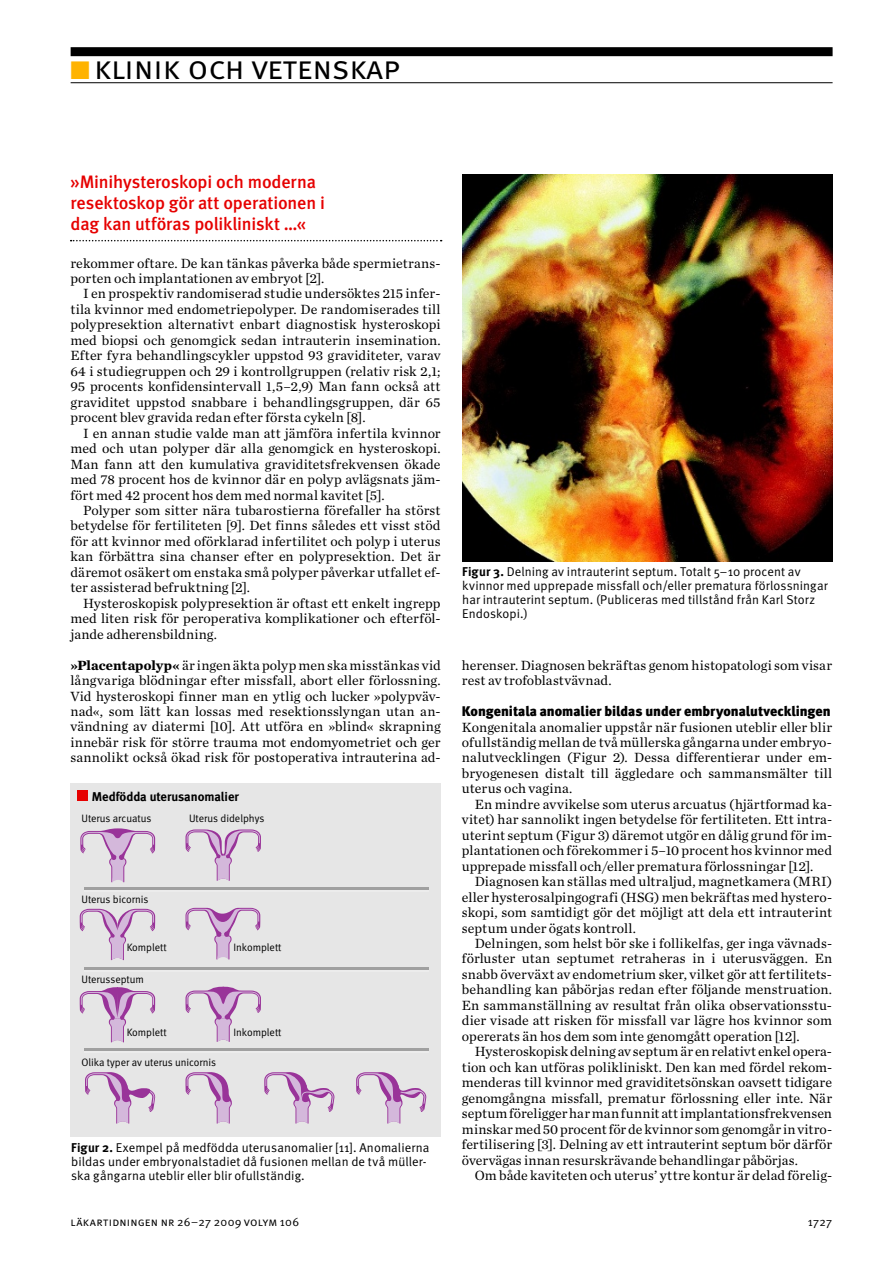
<style>
.page{position:relative;width:894px;height:1263px;background:#fff}
.page>*{position:absolute;margin:0;border:0;box-sizing:border-box;transform-origin:0 0}
.t1{font:33px "Meta LT Normal Small Caps";color:#000}
.t2{font:18px/21px "Meta LT Medium";letter-spacing:-.01em;color:#e60000}
.t3{font:13.95px/15.5px "Chronicle LT Text";letter-spacing:.01em;color:#000;text-align:justify}
.t4{font:13.95px "Meta LT Black";color:#000}
.t5{font:12.75px/14.2px "Meta LT Normal";letter-spacing:.01em;color:#000}
.t6{font:12.75px "Meta LT Bold Tabular";color:#000}
.t7{font:12px "Meta LT Normal Small Caps";letter-spacing:.02em;color:#000}
.t8{font:10.8px "Meta LT Normal Tabular";color:#000}
.s1{color:#ffb300}
.s2{font-weight:700}
.s3{font-family:"Meta LT Bold"}
</style>
<div class="page">
<div style="left:71px;top:47px;width:761px;height:9px;background:#000"></div>
<hr style="left:71px;top:82px;width:761px;height:1px;background:#000">
<div style="left:71px;top:783px;width:370px;height:353px;background:#e6e6e6"></div>
<svg style="left:185px;top:829px;width:76px;height:51px"></svg>
<svg style="left:80px;top:908px;width:75px;height:52px"></svg>
<svg style="left:80px;top:987px;width:75px;height:55px"></svg>
<svg style="left:85px;top:1072px;width:70px;height:51px"></svg>
<svg style="left:185px;top:1072px;width:47px;height:51px"></svg>
<svg style="left:264px;top:1072px;width:70px;height:51px"></svg>
<svg style="left:356px;top:1072px;width:70px;height:51px"></svg>
<svg style="left:80px;top:828px;width:75px;height:54px"></svg>
<div style="left:77px;top:790px;width:11px;height:10px;background:#e60000"></div>
<svg style="left:185px;top:907px;width:75px;height:52px"></svg>
<svg style="left:185px;top:986px;width:76px;height:55px"></svg>
<hr style="left:84px;top:889px;width:344px;height:2px;background:#ececec">
<hr style="left:84px;top:887px;width:344px;height:2px;background:#a0a0a0">
<hr style="left:84px;top:969px;width:344px;height:3px;background:#ececec">
<hr style="left:84px;top:967px;width:344px;height:2px;background:#a0a0a0">
<hr style="left:84px;top:1050px;width:344px;height:2px;background:#ececec">
<hr style="left:84px;top:1048px;width:344px;height:2px;background:#a0a0a0">
<img style="left:462px;top:175px;width:369px;height:386px">
<svg style="left:71px;top:240px;width:370px;height:1px"></svg>
<h1 class="t1" style="left:71px;top:48px;width:330px"><span class="s1">■</span> klinik och vetenskap</h1>
<p class="t2" style="left:71px;top:171px;width:256px">»Minihysteroskopi och moderna resektoskop gör att operationen i dag kan utföras polikliniskt …«</p>
<p class="t3" style="left:70px;top:255px;width:371px">rekommer oftare. De kan tänkas påverka både spermietrans&shy;porten och implantationen av embryot [2].</p>
<p class="t3" style="left:70px;top:286px;width:371px;text-indent:13px">I en prospektiv randomiserad studie undersöktes 215 infer&shy;tila kvinnor med endometriepolyper. De randomiserades till polypresektion alternativt enbart diagnostisk hysteroskopi med biopsi och genomgick sedan intrauterin insemination.<br>Efter fyra behandlingscykler uppstod 93 graviditeter, varav 64 i studiegruppen och 29 i kontrollgruppen (relativ risk 2,1; 95 procents konfidensintervall 1,5–2,9) Man fann också att graviditet uppstod snabbare i behandlingsgruppen, där 65 procent blev gravida redan efter första cykeln [8].</p>
<p class="t3" style="left:70px;top:425px;width:371px;text-indent:13px">I en annan studie valde man att jämföra infertila kvinnor med och utan polyper där alla genomgick en hysteroskopi.<br>Man fann att den kumulativa graviditetsfrekvensen ökade med 78 procent hos de kvinnor där en polyp avlägsnats jäm&shy;fört med 42 procent hos dem med normal kavitet [5].</p>
<p class="t3" style="left:70px;top:502px;width:371px;text-indent:13px">Polyper som sitter nära tubarostierna förefaller ha störst betydelse för fertiliteten [9]. Det finns således ett visst stöd för att kvinnor med oförklarad infertilitet och polyp i uterus kan förbättra sina chanser efter en polypresektion. Det är där emot osäkert om enstaka små polyper påverkar utfallet ef&shy;ter assisterad befruktning [2].</p>
<p class="t3" style="left:70px;top:595px;width:371px;text-indent:13px">Hysteroskopisk polypresektion är oftast ett enkelt ingrepp med liten risk för peroperativa komplikationer och efterföl&shy;jande adherensbildning.</p>
<p class="t3" style="left:70px;top:657px;width:371px"><span class="s2">»Placentapolyp«</span> är ingen äkta polyp men ska misstänkas vid långvariga blödningar efter missfall, abort eller förlossning.<br>Vid hysteroskopi finner man en ytlig och lucker »polypväv&shy;nad«, som lätt kan lossas med resektionsslyngan utan an&shy;vändning av diatermi [10]. Att utföra en »blind« skrapning innebär risk för större trauma mot endomyometriet och ger sannolikt också ökad risk för postoperativa intrauterina ad-</p>
<p class="t3" style="left:462px;top:657px;width:371px">herenser. Diagnosen bekräftas genom histopatologi som visar rest av trofoblastvävnad.</p>
<p class="t5" style="left:462px;top:564px;width:367px"><span class="s3">Figur 3.</span> Delning av intrauterint septum. Totalt 5–10 procent av kvinnor med upprepade missfall och/eller prematura förlossningar har intrauterint septum. (Publiceras med tillstånd från Karl Storz Endoskopi.)</p>
<p class="t4" style="left:462px;top:702px;width:370px">Kongenitala anomalier bildas under embryonalutvecklingen</p>
<p class="t3" style="left:462px;top:719px;width:371px">Kongenitala anomalier uppstår när fusionen uteblir eller blir ofullständig mellan de två müllerska gångarna under embryo&shy;nalutvecklingen (Figur 2). Dessa differentierar under em&shy;bryo genesen distalt till äggledare och sammansmälter till uterus och vagina.</p>
<p class="t3" style="left:462px;top:796px;width:371px;text-indent:13px">En mindre avvikelse som uterus arcuatus (hjärtformad ka&shy;vitet) har sannolikt ingen betydelse för fertiliteten. Ett intra&shy;uterint septum (Figur 3) däremot utgör en dålig grund för im&shy;plantationen och förekommer i 5–10 procent hos kvinnor med upprepade missfall och/eller prematura förlossningar [12].</p>
<p class="t3" style="left:462px;top:873px;width:371px;text-indent:13px">Diagnosen kan ställas med ultraljud, magnetkamera (MRI) eller hysterosalpingografi (HSG) men bekräftas med hystero&shy;skopi, som samtidigt gör det möjligt att dela ett intrauterint septum under ögats kontroll.</p>
<p class="t3" style="left:462px;top:935px;width:371px;text-indent:13px">Delningen, som helst bör ske i follikelfas, ger inga vävnads&shy;förluster utan septumet retraheras in i uterusväggen. En snabb överväxt av endometrium sker, vilket gör att fertilitets&shy;behandling kan påbörjas redan efter följande menstruation.<br>En sammanställning av resultat från olika observationsstu&shy;dier visade att risken för missfall var lägre hos kvinnor som opererats än hos dem som inte genomgått operation [12].</p>
<p class="t3" style="left:462px;top:1043px;width:371px;text-indent:13px">Hysteroskopisk delning av septum är en relativt enkel opera&shy;tion och kan utföras polikliniskt. Den kan med fördel rekom&shy;menderas till kvinnor med graviditetsönskan oavsett tidigare genomgångna missfall, prematur förlossning eller inte. När septum föreligger har man funnit att implantationsfre kvensen minskar med 50 procent för de kvinnor som genomgår in vitro&shy;fertilisering [3]. Delning av ett intrauterint septum bör därför övervägas innan resurskrävande behandlingar påbörjas.</p>
<p class="t3" style="left:474px;top:1167px;width:359px">Om både kaviteten och uterus’ yttre kontur är delad förelig-</p>
<p class="t6" style="left:92px;top:788px;width:148px">Medfödda uterusanomalier</p>
<p class="t8" style="left:81px;top:811px;width:71px">Uterus arcuatus</p>
<p class="t8" style="left:189px;top:811px;width:77px">Uterus didelphys</p>
<p class="t8" style="left:81px;top:892px;width:68px">Uterus bicornis</p>
<p class="t8" style="left:127px;top:941px;width:41px">Komplett</p>
<p class="t8" style="left:233px;top:941px;width:49px">Inkomplett</p>
<p class="t8" style="left:81px;top:973px;width:64px">Uterusseptum</p>
<p class="t8" style="left:127px;top:1025px;width:41px">Komplett</p>
<p class="t8" style="left:233px;top:1025px;width:49px">Inkomplett</p>
<p class="t8" style="left:81px;top:1055px;width:136px">Olika typer av uterus unicornis</p>
<p class="t5" style="left:71px;top:1139px;width:360px"><span class="s3">Figur 2.</span> Exempel på medfödda uterusanomalier [11]. Anomalierna bildas under embryonalstadiet då fusionen mellan de två müller&shy;ska gångarna uteblir eller blir ofullständig.</p>
<p class="t7" style="left:71px;top:1214px;width:230px">läkartidningen nr 26–27 2009 volym 106</p>
<p class="t7" style="left:807px;top:1215px;width:26px">1727</p>
</div>
